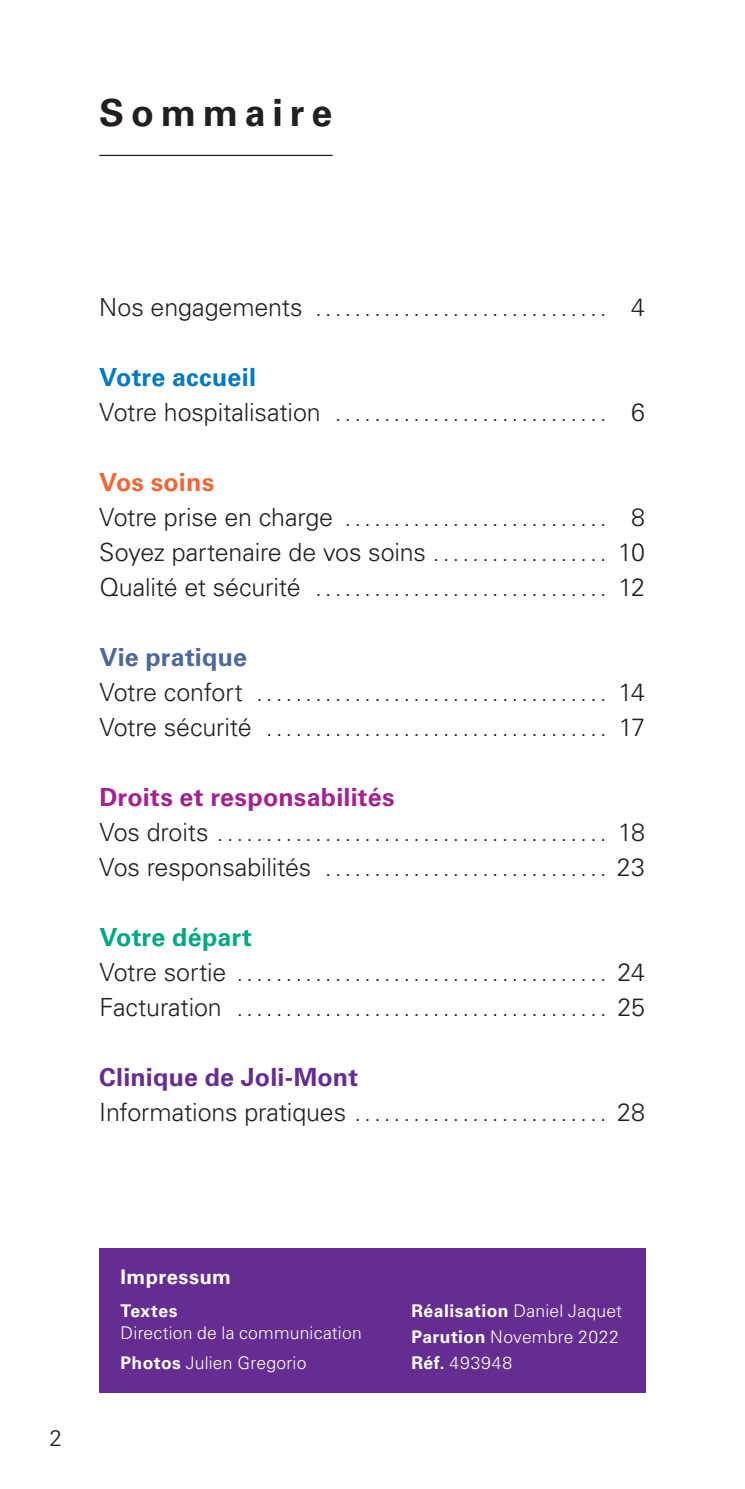
<style>
.page{position:relative;width:745px;height:1489px;background:#fff}
.page>*{position:absolute;margin:0;border:0;box-sizing:border-box;transform-origin:0 0}
.t1{font:700 37.5px "Univers LT Std";letter-spacing:.18em;color:#231f20}
.t2{font:300 25px "Univers LT Std";letter-spacing:-.01em;color:#231f20}
.t3{font:700 25px "Univers LT Std";letter-spacing:.01em;color:#a2238e}
.t4{font:700 25px "Univers LT Std";letter-spacing:.01em;color:#652d91}
.t5{font:700 25px "Univers LT Std";letter-spacing:.01em;color:#007ac2}
.t6{font:700 25px "Univers LT Std";letter-spacing:.01em;color:#4d689b}
.t7{font:700 25px "Univers LT Std";letter-spacing:.01em;color:#00a783}
.t8{font:700 25px "Univers LT Std";letter-spacing:.005em;color:#f26537}
.t9{font:300 22.5px/35px "Univers LT Std";color:#231f20}
.t10{font:700 20px "Univers LT Std";letter-spacing:.025em;color:#fff}
.t11{font:300 17.5px/26px "Univers LT Std";letter-spacing:.015em;color:#fff}
.t12{font:700 17.5px "Univers LT Std";letter-spacing:.02em;color:#fff}
.s1{font-size:25px}
.s2{font-size:22.5px}
.s3{font-weight:700}
</style>
<div class="page">
<div style="left:99px;top:1247px;width:546px;height:145px;background:#652d91"></div>
<hr style="left:99px;top:155px;width:233px;height:1px;background:#231f20">
<h1 class="t1" style="left:99px;top:91px;width:234px">Sommaire</h1>
<p class="t9" style="left:99px;top:290px;width:546px"><span class="s1">Nos engagements</span> . . . . . . . . . . . . . . . . . . . . . . . . . . . . . . <span class="s1">4</span></p>
<p class="t5" style="left:99px;top:362px;width:158px">Votre accueil</p>
<p class="t9" style="left:99px;top:395px;width:546px"><span class="s1">Votre hospitalisation</span> . . . . . . . . . . . . . . . . . . . . . . . . . . . . <span class="s1">6</span></p>
<p class="t8" style="left:99px;top:467px;width:116px">Vos soins</p>
<p class="t9" style="left:99px;top:500px;width:546px"><span class="s1">Votre prise en charge</span> . . . . . . . . . . . . . . . . . . . . . . . . . . . <span class="s1">8</span></p>
<p class="t2" style="left:99px;top:537px;width:547px">Soyez partenaire de vos soins <span class="s2">. . . . . . . . . . . . . . . . . .</span> 10</p>
<p class="t9" style="left:99px;top:570px;width:547px"><span class="s1">Qualité et sécurité</span> . . . . . . . . . . . . . . . . . . . . . . . . . . . . . . <span class="s1">12</span></p>
<p class="t6" style="left:99px;top:642px;width:149px">Vie pratique</p>
<p class="t9" style="left:99px;top:675px;width:546px"><span class="s1">Votre confort</span> . . . . . . . . . . . . . . . . . . . . . . . . . . . . . . . . . . . . <span class="s1">14<br>Votre sécurité</span> . . . . . . . . . . . . . . . . . . . . . . . . . . . . . . . . . . . <span class="s1">17</span></p>
<p class="t3" style="left:99px;top:782px;width:296px">Droits et responsabilités</p>
<p class="t9" style="left:99px;top:815px;width:547px"><span class="s1">Vos droits</span> . . . . . . . . . . . . . . . . . . . . . . . . . . . . . . . . . . . . . . . . <span class="s1">18<br>Vos responsabilités</span> . . . . . . . . . . . . . . . . . . . . . . . . . . . . . <span class="s1">23</span></p>
<p class="t7" style="left:99px;top:922px;width:154px">Votre départ</p>
<p class="t9" style="left:99px;top:955px;width:547px"><span class="s1">Votre sortie</span> . . . . . . . . . . . . . . . . . . . . . . . . . . . . . . . . . . . . . . <span class="s1">24<br>Facturation</span> . . . . . . . . . . . . . . . . . . . . . . . . . . . . . . . . . . . . . . <span class="s1">25</span></p>
<p class="t4" style="left:99px;top:1062px;width:260px">Clinique de Joli-Mont</p>
<p class="t9" style="left:99px;top:1095px;width:547px"><span class="s1">Informations pratiques</span> . . . . . . . . . . . . . . . . . . . . . . . . . . <span class="s1">28</span></p>
<p class="t9" style="left:50px;top:1420px;width:14px">2</p>
<p class="t10" style="left:120px;top:1264px;width:112px">Impressum</p>
<p class="t12" style="left:120px;top:1300px;width:58px">Textes</p>
<p class="t11" style="left:120px;top:1318px;width:242px;line-height:29.5px">Direction de la communication<br><span class="s3">Photos</span> Julien Gregorio</p>
<p class="t11" style="left:411px;top:1297px;width:212px"><span class="s3">Réalisation</span> Daniel Jaquet<br><span class="s3">Parution</span> Novembre 2022<br><span class="s3">Réf.</span> 493948</p>
</div>
